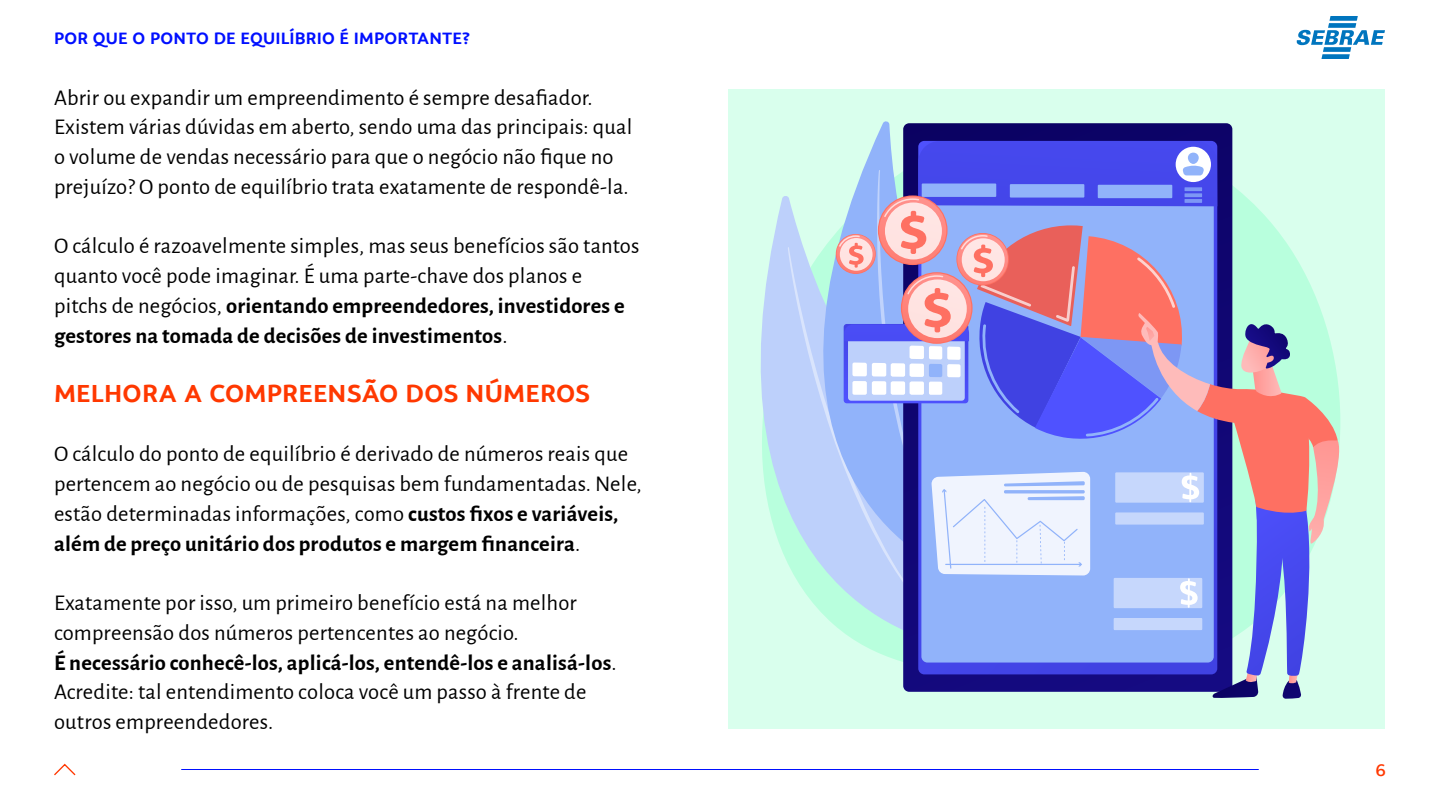
<style>
.page{position:relative;width:1440px;height:810px;background:#fff}
.page>*{position:absolute;margin:0;border:0;box-sizing:border-box;transform-origin:0 0}
.t1{font:700 24.75px "Campuni";letter-spacing:.01em;color:#ff3800}
.t2{font:22.5px/29.7px "Alegreya Sans";letter-spacing:.01em;color:#000}
.t3{font:700 16.5px "Campuni";letter-spacing:.01em;color:#000fff}
.t4{font:500 16.5px "Campuni";color:#ff3800}
.s1{font-weight:700}
</style>
<div class="page">
<svg style="left:54px;top:763px;width:22px;height:13px"></svg>
<svg style="left:1297px;top:16px;width:88px;height:43px"></svg>
<div style="left:729px;top:90px;width:656px;height:639px;background:#d9ffed"></div>
<svg style="left:760px;top:121px;width:131px;height:442px"></svg>
<svg style="left:903px;top:123px;width:329px;height:18px;background:#0f0667"></svg>
<svg style="left:788px;top:141px;width:553px;height:558px;background:#a2a9dd"></svg>
<hr style="left:181px;top:769px;width:1078px;height:1px;background:#000fff">
<p class="t3" style="left:54px;top:28px;width:418px">POR QUE O PONTO DE EQUILÍBRIO É IMPORTANTE?</p>
<p class="t2" style="left:54px;top:81px;width:580px">Abrir ou expandir um empreendimento é sempre desafiador.<br>Existem várias dúvidas em aberto, sendo uma das principais: qual o volume de vendas necessário para que o negócio não fique no prejuízo? O ponto de equilíbrio trata exatamente de respondê-la.</p>
<p class="t2" style="left:54px;top:230px;width:587px">O cálculo é razoavelmente simples, mas seus benefícios são tantos quanto você pode imaginar. É uma parte-chave dos planos e pitchs de negócios, <span class="s1">orientando empreendedores, investidores e gestores na tomada de decisões de investimentos</span>.</p>
<p class="t1" style="left:54px;top:378px;width:538px">MELHORA A COMPREENSÃO DOS NÚMEROS</p>
<p class="t2" style="left:54px;top:438px;width:589px">O cálculo do ponto de equilíbrio é derivado de números reais que pertencem ao negócio ou de pesquisas bem fundamentadas. Nele, estão determinadas informações, como <span class="s1">custos fixos e variáveis, além de preço unitário dos produtos e margem financeira</span>.</p>
<p class="t2" style="left:54px;top:587px;width:564px">Exatamente por isso, um primeiro benefício está na melhor compreensão dos números pertencentes ao negócio.<br><span class="s1">É necessário conhecê-los, aplicá-los, entendê-los e analisá-los</span>.<br>Acredite: tal entendimento coloca você um passo à frente de outros empreendedores.</p>
<p class="t4" style="left:1376px;top:760px;width:12px">6</p>
</div>
